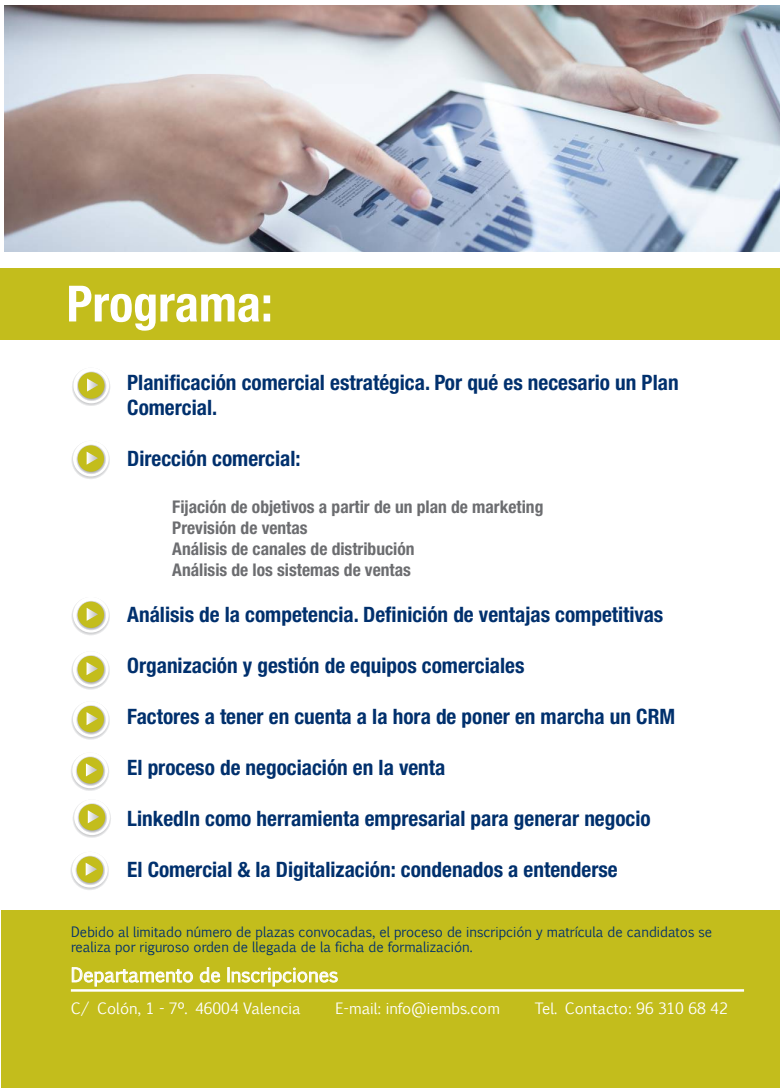
<style>
.page{position:relative;width:780px;height:1088px;background:#fff}
.page>*{position:absolute;margin:0;border:0;box-sizing:border-box;transform-origin:0 0}
.t1{font:700 condensed 50px "Helvetica Neue LT Std";color:#fff}
.t2{font:700 condensed 21.25px/25.5px "Helvetica Neue LT Std";color:#00306d}
.t3{font:18.75px "Euphemia CAS";color:#fff}
.t4{font:700 condensed 17.5px/21px "Helvetica Neue LT Std";color:#6c6d70}
.t5{font:15px "Euphemia CAS";color:#fff}
.t6{font:13.75px/15px "Euphemia CAS";color:#00306d}
</style>
<div class="page">
<div style="left:0;top:269px;width:780px;height:71px;background:#c3bd1c"></div>
<img style="left:4px;top:5px;width:776px;height:247px">
<svg style="left:70px;top:366px;width:41px;height:41px"></svg>
<div style="left:73px;top:368px;width:36px;height:35px;background:#fff;border-radius:50%"></div>
<svg style="left:75px;top:370px;width:32px;height:32px"></svg>
<div style="left:78px;top:372px;width:26px;height:27px;background:#c3bd1c;border-radius:50%"></div>
<svg style="left:87px;top:378px;width:11px;height:13px"></svg>
<svg style="left:69px;top:439px;width:42px;height:41px"></svg>
<div style="left:73px;top:441px;width:36px;height:35px;background:#fff;border-radius:50%"></div>
<svg style="left:75px;top:443px;width:32px;height:32px"></svg>
<div style="left:78px;top:445px;width:26px;height:27px;background:#c3bd1c;border-radius:50%"></div>
<svg style="left:87px;top:452px;width:11px;height:13px"></svg>
<svg style="left:69px;top:595px;width:42px;height:41px"></svg>
<div style="left:73px;top:597px;width:36px;height:36px;background:#fff;border-radius:50%"></div>
<svg style="left:75px;top:599px;width:32px;height:32px"></svg>
<div style="left:78px;top:601px;width:26px;height:27px;background:#c3bd1c;border-radius:50%"></div>
<svg style="left:87px;top:608px;width:11px;height:13px"></svg>
<svg style="left:69px;top:649px;width:42px;height:42px"></svg>
<div style="left:73px;top:651px;width:36px;height:36px;background:#fff;border-radius:50%"></div>
<svg style="left:75px;top:653px;width:32px;height:32px"></svg>
<div style="left:78px;top:656px;width:26px;height:26px;background:#c3bd1c;border-radius:50%"></div>
<svg style="left:87px;top:662px;width:11px;height:13px"></svg>
<svg style="left:69px;top:699px;width:42px;height:42px"></svg>
<div style="left:73px;top:701px;width:36px;height:36px;background:#fff;border-radius:50%"></div>
<svg style="left:75px;top:703px;width:32px;height:32px"></svg>
<div style="left:78px;top:706px;width:26px;height:26px;background:#c3bd1c;border-radius:50%"></div>
<svg style="left:87px;top:712px;width:11px;height:13px"></svg>
<svg style="left:69px;top:750px;width:41px;height:42px"></svg>
<div style="left:72px;top:752px;width:36px;height:36px;background:#fff;border-radius:50%"></div>
<svg style="left:74px;top:754px;width:32px;height:33px"></svg>
<div style="left:77px;top:757px;width:26px;height:26px;background:#c3bd1c;border-radius:50%"></div>
<svg style="left:86px;top:763px;width:11px;height:13px"></svg>
<svg style="left:71px;top:797px;width:41px;height:42px"></svg>
<div style="left:74px;top:799px;width:36px;height:36px;background:#fff;border-radius:50%"></div>
<svg style="left:76px;top:801px;width:32px;height:32px"></svg>
<div style="left:79px;top:804px;width:26px;height:26px;background:#c3bd1c;border-radius:50%"></div>
<svg style="left:88px;top:810px;width:11px;height:13px"></svg>
<svg style="left:68px;top:850px;width:42px;height:41px"></svg>
<div style="left:72px;top:852px;width:36px;height:35px;background:#fff;border-radius:50%"></div>
<svg style="left:74px;top:854px;width:32px;height:32px"></svg>
<div style="left:77px;top:856px;width:26px;height:27px;background:#c3bd1c;border-radius:50%"></div>
<svg style="left:86px;top:863px;width:11px;height:13px"></svg>
<div style="left:1px;top:910px;width:779px;height:178px;background:#c3bd1c"></div>
<svg style="left:72px;top:967px;width:121px;height:20px"></svg>
<svg style="left:200px;top:967px;width:21px;height:16px"></svg>
<svg style="left:227px;top:967px;width:111px;height:20px"></svg>
<hr style="left:71px;top:989px;width:673px;height:3px;background:#fff">
<h1 class="t1" style="left:66px;top:273px;width:208px">Programa:</h1>
<p class="t2" style="left:127px;top:369px;width:553px">Planificación comercial estratégica. Por qué es necesario un Plan<br>Comercial.</p>
<p class="t2" style="left:127px;top:446px;width:175px">Dirección comercial:</p>
<p class="t4" style="left:172px;top:496px;width:372px">Fijación de objetivos a partir de un plan de marketing Previsión de ventas<br>Análisis de canales de distribución<br>Análisis de los sistemas de ventas</p>
<p class="t2" style="left:127px;top:602px;width:537px">Análisis de la competencia. Definición de ventajas competitivas</p>
<p class="t2" style="left:127px;top:653px;width:399px">Organización y gestión de equipos comerciales</p>
<p class="t2" style="left:127px;top:704px;width:549px">Factores a tener en cuenta a la hora de poner en marcha un CRM</p>
<p class="t2" style="left:127px;top:755px;width:320px">El proceso de negociación en la venta</p>
<p class="t2" style="left:127px;top:806px;width:525px">LinkedIn como herramienta empresarial para generar negocio</p>
<p class="t2" style="left:127px;top:857px;width:492px">El Comercial &amp; la Digitalización: condenados a entenderse</p>
<p class="t6" style="left:71px;top:924px;width:642px">Debido al limitado número de plazas convocadas, el proceso de inscripción y matrícula de candidatos se realiza por riguroso orden de llegada de la ficha de formalización.</p>
<p class="t3" style="left:71px;top:961px;width:269px">Departamento de Inscripciones</p>
<p class="t5" style="left:71px;top:997px;width:232px">C/ Colón, 1 - 7º. 46004 Valencia</p>
<p class="t5" style="left:335px;top:997px;width:166px">E-mail: info@iembs.com</p>
<p class="t5" style="left:534px;top:997px;width:194px">Tel. Contacto: 96 310 68 42</p>
</div>
